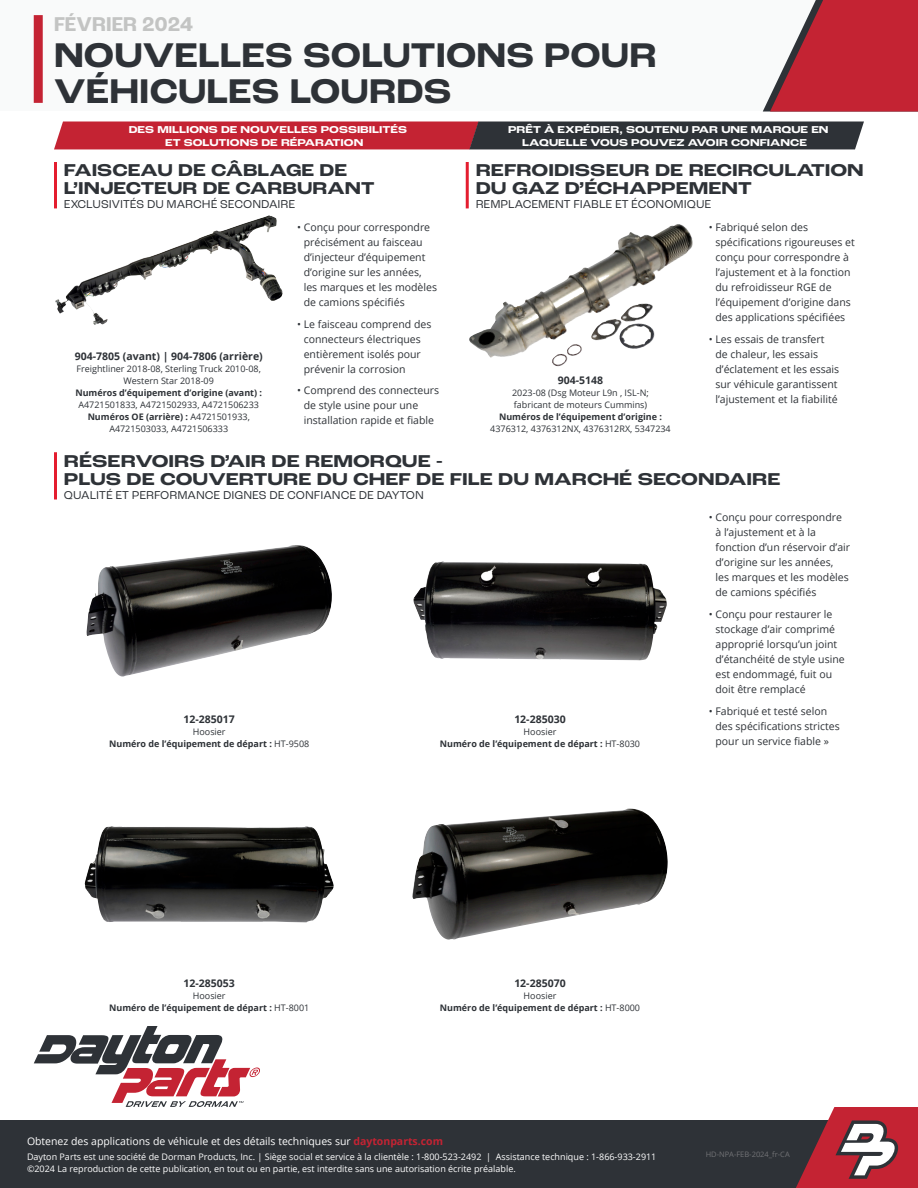
<style>
.page{position:relative;width:918px;height:1188px;background:#fff}
.page>*{position:absolute;margin:0;border:0;box-sizing:border-box;transform-origin:0 0}
.t1{font:700 expanded 36px/36px "Roc Grotesk";letter-spacing:.005em;color:#2e3237;scale:.9 1}
.t2{font:700 21px "Roc Grotesk";letter-spacing:.005em;color:#c3c4c3}
.t3{font:700 expanded 18px/18px "Roc Grotesk";color:#2e3237}
.t4{font:12px "Roc Grotesk";color:#2e3237}
.t5{font:10.5px/15px "Open Sans";color:#2e3237}
.t6{font:700 expanded 10.5px/13.5px "Roc Grotesk";color:#fff}
.t7{font:700 10.5px "Open Sans";color:#2e3237}
.t8{font:10.5px "Open Sans";color:#fff}
.t9{font:700 9px/12px "Open Sans";color:#2e3237;text-align:center}
.t10{font:9px/12px "Open Sans";color:#2e3237;text-align:center}
.t11{font:9px/12px "Open Sans";color:#fff}
.t12{font:7.5px "Open Sans";color:#727376}
.s1{font-weight:400}
.s2{font-weight:700}
.s3{font-weight:700;color:#c42333}
</style>
<div class="page">
<div style="left:0;top:0;width:918px;height:111px;background:#f9fafa"></div>
<div style="left:34px;top:15px;width:9px;height:88px;background:#c42333"></div>
<svg style="left:763px;top:0;width:155px;height:112px"></svg>
<div style="left:0;top:1120px;width:918px;height:68px;background:#2e3237"></div>
<svg style="left:796px;top:1107px;width:122px;height:81px"></svg>
<svg style="left:34px;top:1026px;width:226px;height:81px"></svg>
<svg style="left:54px;top:122px;width:810px;height:27px;background:#7d2c37"></svg>
<hr style="left:54px;top:452px;width:3px;height:48px;background:#e41d2f">
<img style="left:86px;top:545px;width:246px;height:132px">
<img style="left:413px;top:561px;width:254px;height:100px">
<img style="left:84px;top:826px;width:250px;height:96px">
<img style="left:412px;top:809px;width:256px;height:131px">
<img style="left:469px;top:224px;width:224px;height:134px">
<hr style="left:466px;top:162px;width:3px;height:46px;background:#e41d2f">
<img style="left:55px;top:215px;width:214px;height:110px">
<hr style="left:54px;top:162px;width:3px;height:46px;background:#e41d2f">
<h2 class="t2" style="left:54px;top:11px;width:141px">FÉVRIER 2024</h2>
<h1 class="t1" style="left:54px;top:38px;width:671px">NOUVELLES SOLUTIONS POUR<br>VÉHICULES LOURDS</h1>
<p class="t6" style="left:165px;top:123px;width:244px;text-indent:-36px">DES MILLIONS DE NOUVELLES POSSIBILITÉS<br>ET SOLUTIONS DE RÉPARATION</p>
<p class="t6" style="left:522px;top:123px;width:308px;text-indent:-14px">PRÊT À EXPÉDIER, SOUTENU PAR UNE MARQUE EN<br>LAQUELLE VOUS POUVEZ AVOIR CONFIANCE</p>
<h1 class="t3" style="left:64px;top:161px;width:312px">FAISCEAU DE CÂBLAGE DE<br>L’INJECTEUR DE CARBURANT</h1>
<h2 class="t4" style="left:64px;top:197px;width:233px">EXCLUSIVITÉS DU MARCHÉ SECONDAIRE</h2>
<h3 class="t7" style="left:75px;top:349px;width:190px">904-7805 (avant) | 904-7806 (arrière)</h3>
<h3 class="t10" style="left:77px;top:363px;width:186px">Freightliner 2018-08, Sterling Truck 2010-08,<br>Western Star 2018-09</h3>
<h4 class="t9" style="left:75px;top:387px;width:188px">Numéros d’équipement d’origine (avant) :<br><span class="s1">A4721501833, A4721502933, A4721506233</span></h4>
<h4 class="t10" style="left:88px;top:410px;width:164px"><span class="s2">Numéros OE (arrière) :</span> A4721501933,<br>A4721503033, A4721506333</h4>
<p class="t5" style="left:304px;top:219px;width:135px;text-indent:-7px">• Conçu pour correspondre précisément au faisceau d’injecteur d’équipement d’origine sur les années, les marques et les modèles de camions spécifiés</p>
<p class="t5" style="left:304px;top:316px;width:129px;text-indent:-7px">• Le faisceau comprend des connecteurs électriques entièrement isolés pour prévenir la corrosion</p>
<p class="t5" style="left:304px;top:383px;width:137px;text-indent:-7px">• Comprend des connecteurs de style usine pour une installation rapide et fiable</p>
<h1 class="t3" style="left:476px;top:161px;width:390px">REFROIDISSEUR DE RECIRCULATION<br>DU GAZ D’ÉCHAPPEMENT</h1>
<h2 class="t4" style="left:476px;top:197px;width:237px">REMPLACEMENT FIABLE ET ÉCONOMIQUE</h2>
<h3 class="t7" style="left:558px;top:373px;width:47px">904-5148</h3>
<h3 class="t10" style="left:512px;top:387px;width:138px;text-align:left">2023-08 (Dsg Moteur L9n , ISL-N; fabricant de moteurs Cummins)</h3>
<h4 class="t10" style="left:490px;top:410px;width:182px"><span class="s2">Numéros de l’équipement d’origine :<br></span>4376312, 4376312NX, 4376312RX, 5347234</h4>
<p class="t5" style="left:716px;top:219px;width:141px;text-indent:-7px">• Fabriqué selon des spécifications rigoureuses et conçu pour correspondre à l’ajustement et à la fonction du refroidisseur RGE de l’équipement d’origine dans des applications spécifiées</p>
<p class="t5" style="left:716px;top:331px;width:125px;text-indent:-7px">• Les essais de transfert de chaleur, les essais d’éclatement et les essais sur véhicule garantissent l’ajustement et la fiabilité</p>
<h1 class="t3" style="left:64px;top:452px;width:718px">RÉSERVOIRS D’AIR DE REMORQUE -<br>PLUS DE COUVERTURE DU CHEF DE FILE DU MARCHÉ SECONDAIRE</h1>
<h2 class="t4" style="left:64px;top:488px;width:361px">QUALITÉ ET PERFORMANCE DIGNES DE CONFIANCE DE DAYTON</h2>
<h4 class="t7" style="left:184px;top:712px;width:53px">12-285017</h4>
<h4 class="t9" style="left:109px;top:726px;width:202px"><span class="s1">Hoosier<br></span>Numéro de l’équipement de départ : <span class="s1">HT-</span><span class="s1">9508</span></h4>
<h4 class="t7" style="left:514px;top:712px;width:53px">12-285030</h4>
<h4 class="t9" style="left:440px;top:726px;width:202px"><span class="s1">Hoosier<br></span>Numéro de l’équipement de départ : <span class="s1">HT-</span><span class="s1">8030</span></h4>
<p class="t5" style="left:716px;top:509px;width:136px;text-indent:-7px">• Conçu pour correspondre à l’ajustement et à la fonction d’un réservoir d’air d’origine sur les années,<br>les marques et les modèles de camions spécifiés</p>
<p class="t5" style="left:716px;top:606px;width:131px;text-indent:-7px">• Conçu pour restaurer le stockage d’air comprimé approprié lorsqu’un joint d’étanchéité de style usine est endommagé, fuit ou doit être remplacé</p>
<p class="t5" style="left:716px;top:703px;width:126px;text-indent:-7px">• Fabriqué et testé selon des spécifications strictes pour un service fiable »</p>
<h4 class="t7" style="left:184px;top:976px;width:53px">12-285053</h4>
<h4 class="t9" style="left:109px;top:989px;width:202px"><span class="s1">Hoosier<br></span>Numéro de l’équipement de départ : <span class="s1">HT-</span><span class="s1">8001</span></h4>
<h4 class="t7" style="left:514px;top:976px;width:53px">12-285070</h4>
<h4 class="t9" style="left:440px;top:989px;width:202px"><span class="s1">Hoosier<br></span>Numéro de l’équipement de départ : <span class="s1">HT-</span><span class="s1">8000</span></h4>
<p class="t8" style="left:27px;top:1134px;width:418px">Obtenez des applications de véhicule et des détails techniques sur <span class="s3">daytonparts.com</span></p>
<p class="t11" style="left:27px;top:1150px;width:631px">Dayton Parts est une société de Dorman Products, Inc. | Siège social et service à la clientèle : 1-800-523-2492 | Assistance technique : 1-866-933-2911 ©2024 La reproduction de cette publication, en tout ou en partie, est interdite sans une autorisation écrite préalable.</p>
<p class="t12" style="left:706px;top:1149px;width:86px">HD-NPA-FEB-2024_fr-CA</p>
</div>
